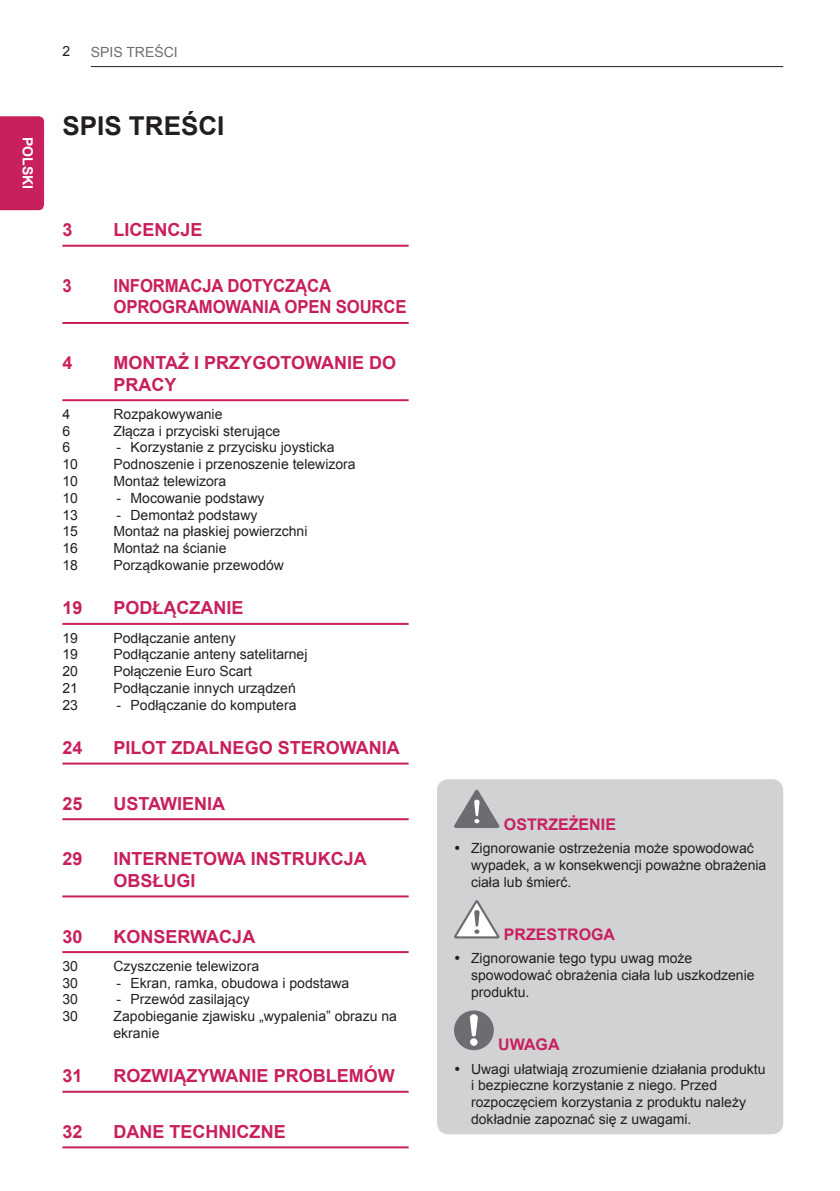
<style>
.page{position:relative;width:840px;height:1191px;background:#fff}
.page>*{position:absolute;margin:0;border:0;box-sizing:border-box;transform-origin:0 0}
.t1{font:700 26px "Arial";color:#231f20}
._1st_Title_lan{font:700 18px/21.6px "Arial";color:#c8205d}
._1st_Title_lan-2{font:700 18px/21.6px "Arial";color:#c8205d;scale:.93 1}
.Noti_Title{font:700 16px "Arial";color:#c8205d}
._2nd_Title{font:14px/16.8px "Arial";color:#231f20}
.Bullet_List{font:14px/16.8px "Arial";color:#231f20}
._3rd_Title{font:14px "Arial";color:#231f20}
._1st_Title{font:14px "Arial";color:#6c6d70}
.t2{font:700 14px "Arial";color:#fff}
</style>
<div class="page">
<div style="left:0;top:116px;width:44px;height:94px;background:#c8205d"></div>
<hr style="left:91px;top:66px;width:691px;height:1px;background:#231f20">
<hr style="left:62px;top:245px;width:346px;height:2px;background:#c8205d">
<hr style="left:62px;top:322px;width:346px;height:2px;background:#c8205d">
<hr style="left:62px;top:399px;width:346px;height:2px;background:#c8205d">
<hr style="left:62px;top:623px;width:346px;height:2px;background:#c8205d">
<hr style="left:62px;top:762px;width:346px;height:2px;background:#c8205d">
<hr style="left:62px;top:818px;width:346px;height:2px;background:#c8205d">
<hr style="left:62px;top:895px;width:346px;height:2px;background:#c8205d">
<hr style="left:62px;top:951px;width:346px;height:2px;background:#c8205d">
<hr style="left:62px;top:1090px;width:346px;height:2px;background:#c8205d">
<hr style="left:62px;top:1146px;width:346px;height:2px;background:#c8205d">
<div style="left:437px;top:779px;width:345px;height:355px;background:#d1d2d4;border-radius:11px"></div>
<svg style="left:454px;top:789px;width:45px;height:39px"></svg>
<svg style="left:454px;top:900px;width:45px;height:38px"></svg>
<svg style="left:454px;top:1010px;width:39px;height:40px"></svg>
<svg style="left:469px;top:1038px;width:8px;height:8px"></svg>
<p class="t2" style="left:37px;top:137px;width:54px;rotate:90deg">POLSKI</p>
<p class="Bullet_List" style="left:62px;top:42px;width:9px">2</p>
<p class="_1st_Title" style="left:91px;top:43px;width:88px">SPIS TREŚCI</p>
<p class="t1" style="left:62px;top:109px;width:163px">SPIS TREŚCI</p>
<p class="_1st_Title_lan" style="left:62px;top:220px;width:12px">3</p>
<p class="_1st_Title_lan" style="left:113px;top:220px;width:91px">LICENCJE</p>
<p class="_1st_Title_lan-2" style="left:62px;top:275px;width:12px">3</p>
<p class="_1st_Title_lan-2" style="left:113px;top:275px;width:316px">INFORMACJA DOTYCZĄCA<br>OPROGRAMOWANIA OPEN SOURCE</p>
<p class="_1st_Title_lan" style="left:62px;top:352px;width:12px">4</p>
<p class="_1st_Title_lan" style="left:113px;top:352px;width:284px">MONTAŻ I PRZYGOTOWANIE DO<br>PRACY</p>
<p class="_2nd_Title" style="left:62px;top:406px;width:9px">4</p>
<p class="_2nd_Title" style="left:113px;top:406px;width:110px">Rozpakowywanie</p>
<p class="_2nd_Title" style="left:62px;top:422px;width:9px">6</p>
<p class="_2nd_Title" style="left:113px;top:422px;width:168px">Złącza i przyciski sterujące</p>
<p class="_3rd_Title" style="left:62px;top:438px;width:9px">6</p>
<p class="_3rd_Title" style="left:116px;top:438px;width:219px">- Korzystanie z przycisku joysticka</p>
<p class="_2nd_Title" style="left:62px;top:456px;width:17px">10</p>
<p class="_2nd_Title" style="left:113px;top:456px;width:243px">Podnoszenie i przenoszenie telewizora</p>
<p class="_2nd_Title" style="left:62px;top:473px;width:17px">10</p>
<p class="_2nd_Title" style="left:113px;top:473px;width:114px">Montaż telewizora</p>
<p class="_3rd_Title" style="left:62px;top:489px;width:17px">10</p>
<p class="_3rd_Title" style="left:116px;top:489px;width:149px">- Mocowanie podstawy</p>
<p class="_3rd_Title" style="left:62px;top:505px;width:17px">13</p>
<p class="_3rd_Title" style="left:116px;top:505px;width:142px">- Demontaż podstawy</p>
<p class="_2nd_Title" style="left:62px;top:523px;width:17px">15</p>
<p class="_2nd_Title" style="left:113px;top:523px;width:195px">Montaż na płaskiej powierzchni</p>
<p class="_2nd_Title" style="left:62px;top:540px;width:17px">16</p>
<p class="_2nd_Title" style="left:113px;top:540px;width:114px">Montaż na ścianie</p>
<p class="_2nd_Title" style="left:62px;top:557px;width:17px">18</p>
<p class="_2nd_Title" style="left:113px;top:557px;width:172px">Porządkowanie przewodów</p>
<p class="_1st_Title_lan" style="left:62px;top:598px;width:22px">19</p>
<p class="_1st_Title_lan" style="left:113px;top:598px;width:131px">PODŁĄCZANIE</p>
<p class="_2nd_Title" style="left:62px;top:629px;width:17px">19</p>
<p class="_2nd_Title" style="left:113px;top:629px;width:124px">Podłączanie anteny</p>
<p class="_2nd_Title" style="left:62px;top:646px;width:17px">19</p>
<p class="_2nd_Title" style="left:113px;top:646px;width:195px">Podłączanie anteny satelitarnej</p>
<p class="_2nd_Title" style="left:62px;top:663px;width:17px">20</p>
<p class="_2nd_Title" style="left:113px;top:663px;width:140px">Połączenie Euro Scart</p>
<p class="_2nd_Title" style="left:62px;top:680px;width:17px">21</p>
<p class="_2nd_Title" style="left:113px;top:680px;width:184px">Podłączanie innych urządzeń</p>
<p class="_3rd_Title" style="left:62px;top:695px;width:17px">23</p>
<p class="_3rd_Title" style="left:116px;top:695px;width:181px">- Podłączanie do komputera</p>
<p class="_1st_Title_lan" style="left:62px;top:737px;width:22px">24</p>
<p class="_1st_Title_lan" style="left:113px;top:737px;width:287px">PILOT ZDALNEGO STEROWANIA</p>
<p class="_1st_Title_lan" style="left:62px;top:793px;width:22px">25</p>
<p class="_1st_Title_lan" style="left:113px;top:793px;width:113px">USTAWIENIA</p>
<p class="_1st_Title_lan" style="left:62px;top:848px;width:22px">29</p>
<p class="_1st_Title_lan" style="left:113px;top:848px;width:254px">INTERNETOWA INSTRUKCJA<br>OBSŁUGI</p>
<p class="_1st_Title_lan" style="left:62px;top:926px;width:22px">30</p>
<p class="_1st_Title_lan" style="left:113px;top:926px;width:143px">KONSERWACJA</p>
<p class="_2nd_Title" style="left:62px;top:957px;width:17px">30</p>
<p class="_2nd_Title" style="left:113px;top:957px;width:147px">Czyszczenie telewizora</p>
<p class="_3rd_Title" style="left:62px;top:973px;width:17px">30</p>
<p class="_3rd_Title" style="left:116px;top:973px;width:234px">- Ekran, ramka, obudowa i podstawa</p>
<p class="_3rd_Title" style="left:62px;top:990px;width:17px">30</p>
<p class="_3rd_Title" style="left:116px;top:990px;width:135px">- Przewód zasilający</p>
<p class="_2nd_Title" style="left:62px;top:1008px;width:17px">30</p>
<p class="_2nd_Title" style="left:113px;top:1008px;width:285px">Zapobieganie zjawisku „wypalenia” obrazu na ekranie</p>
<p class="_1st_Title_lan" style="left:62px;top:1065px;width:22px">31</p>
<p class="_1st_Title_lan" style="left:113px;top:1065px;width:282px">ROZWIĄZYWANIE PROBLEMÓW</p>
<p class="_1st_Title_lan" style="left:62px;top:1121px;width:22px">32</p>
<p class="_1st_Title_lan" style="left:113px;top:1121px;width:173px">DANE TECHNICZNE</p>
<p class="Noti_Title" style="left:503px;top:813px;width:114px">OSTRZEŻENIE</p>
<p class="Bullet_List" style="left:471px;top:839px;width:296px">Zignorowanie ostrzeżenia może spowodować wypadek, a w konsekwencji poważne obrażenia ciała lub śmierć.</p>
<p class="Noti_Title" style="left:503px;top:923px;width:113px">PRZESTROGA</p>
<p class="Bullet_List" style="left:471px;top:950px;width:285px">Zignorowanie tego typu uwag może spowodować obrażenia ciała lub uszkodzenie produktu.</p>
<p class="Noti_Title" style="left:498px;top:1033px;width:63px">UWAGA</p>
<p class="Bullet_List" style="left:471px;top:1060px;width:296px">Uwagi ułatwiają zrozumienie działania produktu i bezpieczne korzystanie z niego. Przed rozpoczęciem korzystania z produktu należy dokładnie zapoznać się z uwagami.</p>
</div>
